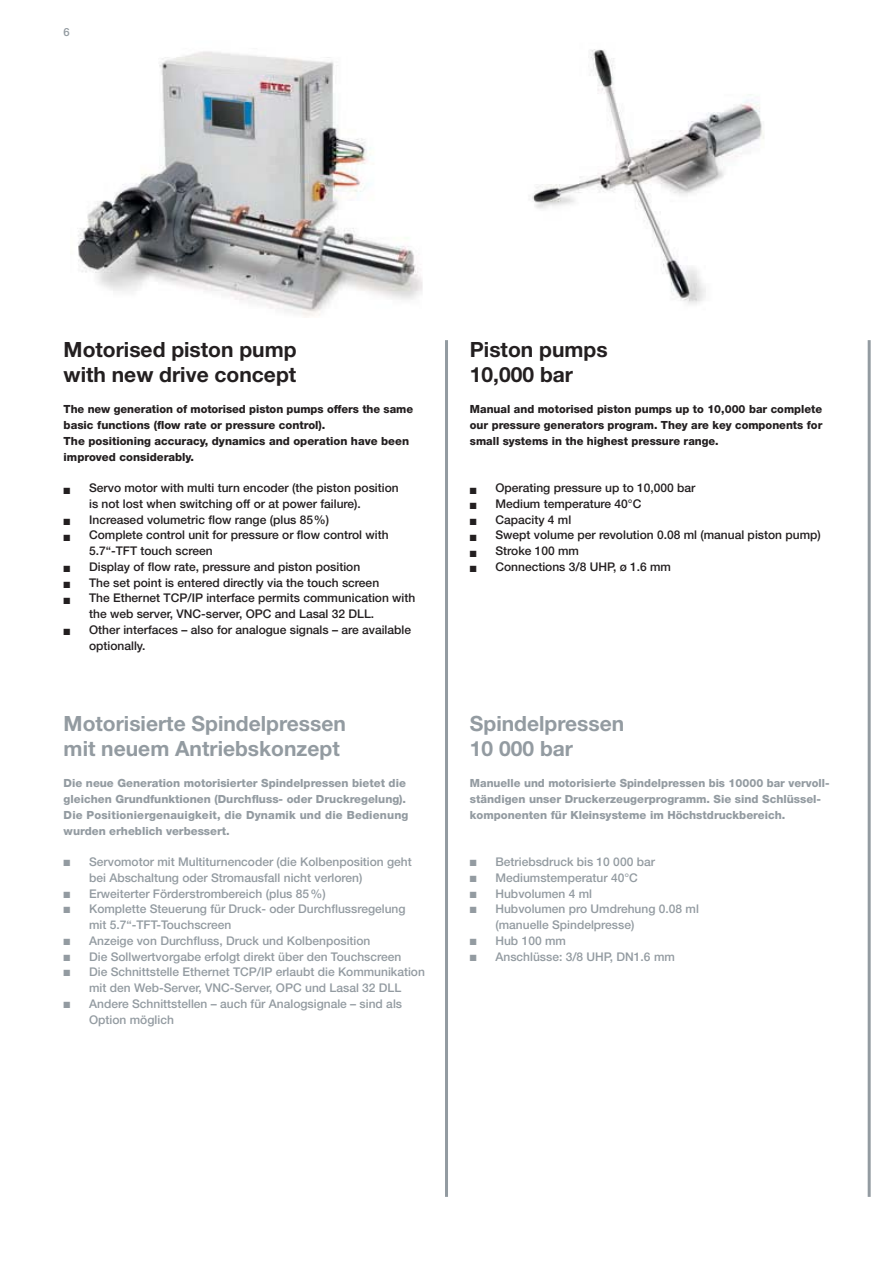
<style>
.page{position:relative;width:893px;height:1263px;background:#fff}
.page>*{position:absolute;margin:0;border:0;box-sizing:border-box;transform-origin:0 0}
.t1{font:700 21px/25.2px "Helvetica Neue";color:#939ba1}
.t2{font:700 21px/25.2px "Helvetica Neue";color:#231f20}
.t3{font:500 12px/15.8px "Helvetica Neue";color:#939ba1}
.t4{font:500 12px/15.8px "Helvetica Neue";color:#231f20}
.t5{font:800 11.25px/15.8px "Helvetica Neue";color:#939ba1}
.t6{font:800 11.25px/15.8px "Helvetica Neue";color:#231f20;text-align:justify}
.t7{font:500 11.25px "Helvetica Neue";color:#939ba1}
</style>
<div class="page">
<hr style="left:445px;top:340px;width:3px;height:857px;background:#939ba1">
<hr style="left:867px;top:340px;width:3px;height:857px;background:#939ba1">
<img style="left:532px;top:49px;width:232px;height:255px">
<img style="left:78px;top:51px;width:344px;height:267px">
<p class="t7" style="left:64px;top:28px;width:8px">6</p>
<h1 class="t2" style="left:64px;top:338px;width:234px">Motorised piston pump with new drive concept</h1>
<p class="t6" style="left:64px;top:402px;width:351px;text-align:left">The new generation of motorised piston pumps offers the same basic functions (flow rate or pressure control).<br>The positioning accuracy, dynamics and operation have been improved considerably.</p>
<p class="t4" style="left:89px;top:481px;width:328px">Servo motor with multi turn encoder (the piston position<br>is not lost when switching off or at power failure).<br>Increased volumetric flow range (plus 85%)<br>Complete control unit for pressure or flow control with 5.7“-TFT touch screen<br>Display of flow rate, pressure and piston position<br>The set point is entered directly via the touch screen<br>The Ethernet TCP/IP interface permits communication with the web server, VNC-server, OPC and Lasal 32 DLL.<br>Other interfaces – also for analogue signals – are available optionally.</p>
<h1 class="t1" style="left:64px;top:713px;width:284px">Motorisierte Spindelpressen mit neuem Antriebskonzept</h1>
<p class="t5" style="left:64px;top:777px;width:346px">Die neue Generation motorisierter Spindelpressen bietet die gleichen Grundfunktionen (Durchfluss- oder Druckregelung).<br>Die Positioniergenauigkeit, die Dynamik und die Bedienung wurden erheblich verbessert.</p>
<p class="t3" style="left:89px;top:855px;width:337px">Servomotor mit Multiturnencoder (die Kolbenposition geht bei Abschaltung oder Stromausfall nicht verloren)<br>Erweiterter Förderstrombereich (plus 85 %)<br>Komplette Steuerung für Druck- oder Durchflussregelung mit 5.7“-TFT-Touchscreen<br>Anzeige von Durchfluss, Druck und Kolbenposition<br>Die Sollwertvorgabe erfolgt direkt über den Touchscreen<br>Die Schnittstelle Ethernet TCP/IP erlaubt die Kommunikation mit den Web-Server, VNC-Server, OPC und Lasal 32 DLL Andere Schnittstellen – auch für Analogsignale – sind als Option möglich</p>
<h1 class="t2" style="left:470px;top:338px;width:139px">Piston pumps<br>10,000 bar</h1>
<p class="t6" style="left:470px;top:402px;width:354px">Manual and motorised piston pumps up to 10,000 bar complete our pressure generators program. They are key components for small systems in the highest pressure range.</p>
<p class="t4" style="left:495px;top:481px;width:327px">Operating pressure up to 10,000 bar<br>Medium temperature 40°C<br>Capacity 4 ml<br>Swept volume per revolution 0.08 ml (manual piston pump)<br>Stroke 100 mm<br>Connections 3/8 UHP, ø 1.6 mm</p>
<h1 class="t1" style="left:470px;top:713px;width:156px">Spindelpressen<br>10 000 bar</h1>
<p class="t5" style="left:470px;top:777px;width:361px">Manuelle und motorisierte Spindelpressen bis 10000 bar vervoll&shy;ständigen unser Druckerzeugerprogramm. Sie sind Schlüssel&shy;komponenten für Kleinsysteme im Höchstdruckbereich.</p>
<p class="t3" style="left:495px;top:855px;width:205px">Betriebsdruck bis 10 000 bar<br>Mediumstemperatur 40°C<br>Hubvolumen 4 ml<br>Hubvolumen pro Umdrehung 0.08 ml (manuelle Spindelpresse)<br>Hub 100 mm<br>Anschlüsse: 3/8 UHP, DN1.6 mm</p>
</div>
